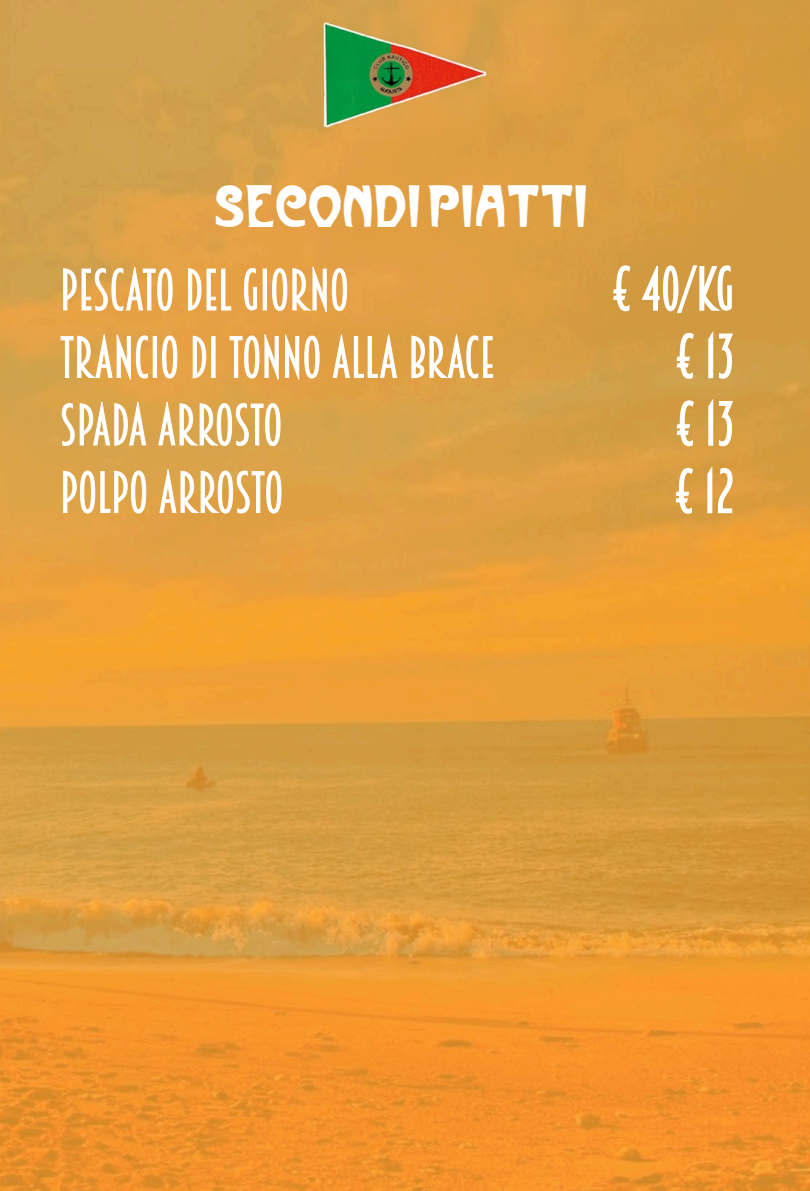
<style>
.page{position:relative;width:810px;height:1191px;background:#fff}
.page>*{position:absolute;margin:0;border:0;box-sizing:border-box;transform-origin:0 0}
.t1{font:55.5px "Breamcatcher";color:#fff}
.t2{font:52.5px "Breamcatcher";color:#fff}
.t3{font:52.5px "Paris";color:#fff;scale:.9 1}
</style>
<div class="page">
<img style="left:0;top:0;width:339px;height:1191px">
<img style="left:339px;top:0;width:471px;height:25px">
<img style="left:471px;top:25px;width:339px;height:1166px">
<img style="left:339px;top:128px;width:132px;height:1063px">
<img style="left:321px;top:21px;width:168px;height:107px">
<svg style="left:63px;top:263px;width:110px;height:48px;background:#e4b166"></svg>
<svg style="left:188px;top:268px;width:43px;height:43px;background:#ebb36a"></svg>
<svg style="left:244px;top:268px;width:13px;height:43px"></svg>
<div style="left:263px;top:269px;width:4px;height:41px;border:1px solid #fff"></div>
<svg style="left:272px;top:263px;width:75px;height:50px;background:#eab267"></svg>
<svg style="left:612px;top:264px;width:19px;height:48px"></svg>
<svg style="left:641px;top:259px;width:92px;height:55px;background:#dbb06b"></svg>
<svg style="left:60px;top:330px;width:88px;height:50px;background:#e4b266"></svg>
<div style="left:153px;top:336px;width:4px;height:42px;border:1px solid #fff"></div>
<svg style="left:162px;top:335px;width:16px;height:44px"></svg>
<svg style="left:192px;top:335px;width:15px;height:44px"></svg>
<div style="left:211px;top:336px;width:5px;height:42px;border:1px solid #fff"></div>
<svg style="left:229px;top:330px;width:50px;height:50px;background:#e8b166"></svg>
<svg style="left:285px;top:330px;width:35px;height:50px;background:#e7b269"></svg>
<svg style="left:332px;top:331px;width:65px;height:47px;background:#e4ae61"></svg>
<svg style="left:411px;top:331px;width:82px;height:48px;background:#e2b065"></svg>
<svg style="left:676px;top:332px;width:19px;height:48px"></svg>
<svg style="left:707px;top:328px;width:27px;height:52px"></svg>
<svg style="left:62px;top:398px;width:85px;height:48px;background:#deb36b"></svg>
<svg style="left:158px;top:398px;width:123px;height:48px;background:#e0b36a"></svg>
<svg style="left:676px;top:399px;width:19px;height:48px"></svg>
<svg style="left:707px;top:396px;width:27px;height:51px"></svg>
<svg style="left:63px;top:470px;width:84px;height:44px;background:#e4b56c"></svg>
<svg style="left:159px;top:466px;width:123px;height:48px;background:#e3b268"></svg>
<svg style="left:675px;top:467px;width:19px;height:48px"></svg>
<svg style="left:707px;top:463px;width:26px;height:51px"></svg>
<p class="t3" style="left:215px;top:184px;width:416px">SECONDI PIATTI</p>
<p class="t2" style="left:60px;top:259px;width:291px">PESCATO DEL GIORNO</p>
<p class="t1" style="left:614px;top:256px;width:122px">€ 40/KG</p>
<p class="t2" style="left:60px;top:327px;width:436px">TRANCIO DI TONNO ALLA BRACE</p>
<p class="t1" style="left:677px;top:324px;width:59px">€ 13</p>
<p class="t2" style="left:60px;top:394px;width:224px">SPADA ARROSTO</p>
<p class="t1" style="left:677px;top:391px;width:59px">€ 13</p>
<p class="t2" style="left:60px;top:462px;width:225px">POLPO ARROSTO</p>
<p class="t1" style="left:676px;top:459px;width:60px">€ 12</p>
</div>
